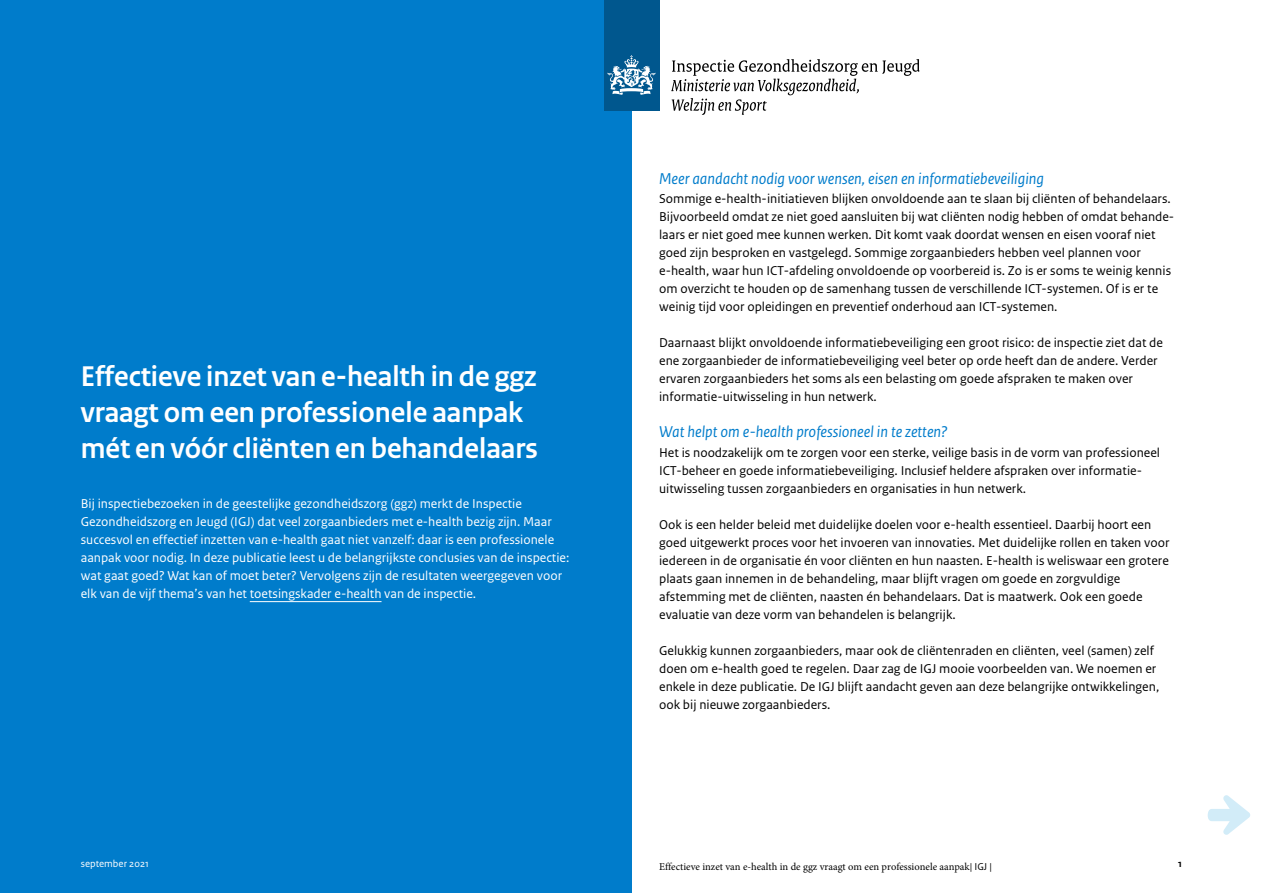
<style>
.page{position:relative;width:1263px;height:893px;background:#fff}
.page>*{position:absolute;margin:0;border:0;box-sizing:border-box;transform-origin:0 0}
.H1_Titel{font:700 30px/36px "Rijksoverheid Sans Heading";color:#fff}
.P_Broodtekst-sans{font:italic 16.5px "Rijksoverheid Sans Text";color:#007ccb}
.P_Broodtekst-sans-2{font:13.5px/18px "Rijksoverheid Sans Text";color:#000}
.A_Intro{font:13.5px/18px "Rijksoverheid Sans Text";color:#fff}
.P_Broodtekst-sans-3{font:10.5px "Minion Pro";color:#000}
.t1{font:10.5px "Rijksoverheid Sans Text";color:#fff}
.t2{font:700 10.5px "Rijksoverheid Sans Text";color:#000}
.s1{font-family:"Rijksoverheid Sans Text"}
</style>
<div class="page">
<div style="left:0;top:0;width:631px;height:893px;background:#007ccb"></div>
<div style="left:604px;top:0;width:55px;height:111px;background:#00578e"></div>
<svg style="left:607px;top:55px;width:48px;height:40px"></svg>
<svg style="left:671px;top:59px;width:249px;height:56px"></svg>
<hr style="left:250px;top:601px;width:131px;height:1px;background:#fff">
<svg style="left:1208px;top:795px;width:42px;height:40px"></svg>
<h1 class="H1_Titel" style="left:81px;top:359px;width:458px">Effectieve inzet van e-health in de ggz vraagt om een professionele aanpak mét en vóór cliënten en behandelaars</h1>
<p class="A_Intro" style="left:81px;top:495px;width:490px">Bij inspectiebezoeken in de geestelijke gezondheidszorg (ggz) merkt de Inspectie Gezondheidszorg en Jeugd (IGJ) dat veel zorgaanbieders met e-health bezig zijn. Maar succesvol en effectief inzetten van e-health gaat niet vanzelf: daar is een professionele aanpak voor nodig. In deze publicatie leest u de belangrijkste conclusies van de inspectie: wat gaat goed? Wat kan of moet beter? Vervolgens zijn de resultaten weergegeven voor elk van de vijf thema’s van het toetsingskader e-health van de inspectie.</p>
<p class="t1" style="left:81px;top:858px;width:70px">september 2021</p>
<p class="P_Broodtekst-sans" style="left:659px;top:169px;width:386px">Meer aandacht nodig voor wensen, eisen en informatiebeveiliging</p>
<p class="P_Broodtekst-sans-2" style="left:659px;top:190px;width:517px">Sommige e-health-initiatieven blijken onvoldoende aan te slaan bij cliënten of behandelaars.<br>Bijvoorbeeld omdat ze niet goed aansluiten bij wat cliënten nodig hebben of omdat behande&shy;laars er niet goed mee kunnen werken. Dit komt vaak doordat wensen en eisen vooraf niet goed zijn besproken en vastgelegd. Sommige zorgaanbieders hebben veel plannen voor e-health, waar hun ICT-afdeling onvoldoende op voorbereid is. Zo is er soms te weinig kennis om overzicht te houden op de samenhang tussen de verschillende ICT-systemen. Of is er te weinig tijd voor opleidingen en preventief onderhoud aan ICT-systemen.</p>
<p class="P_Broodtekst-sans-2" style="left:659px;top:334px;width:505px">Daarnaast blijkt onvoldoende informatiebeveiliging een groot risico: de inspectie ziet dat de ene zorgaanbieder de informatiebeveiliging veel beter op orde heeft dan de andere. Verder ervaren zorgaanbieders het soms als een belasting om goede afspraken te maken over informatie-uitwisseling in hun netwerk.</p>
<p class="P_Broodtekst-sans" style="left:659px;top:423px;width:290px">Wat helpt om e-health professioneel in te zetten?</p>
<p class="P_Broodtekst-sans-2" style="left:659px;top:443px;width:502px">Het is noodzakelijk om te zorgen voor een sterke, veilige basis in de vorm van professioneel<br>ICT-beheer en goede informatiebeveiliging. Inclusief heldere afspraken over informatie&shy;uitwisseling tussen zorgaanbieders en organisaties in hun netwerk.</p>
<p class="P_Broodtekst-sans-2" style="left:659px;top:515px;width:512px">Ook is een helder beleid met duidelijke doelen voor e-health essentieel. Daarbij hoort een goed uitgewerkt proces voor het invoeren van innovaties. Met duidelijke rollen en taken voor iedereen in de organisatie én voor cliënten en hun naasten. E-health is weliswaar een grotere plaats gaan innemen in de behandeling, maar blijft vragen om goede en zorgvuldige afstemming met de cliënten, naasten én behandelaars. Dat is maatwerk. Ook een goede evaluatie van deze vorm van behandelen is belangrijk.</p>
<p class="P_Broodtekst-sans-2" style="left:659px;top:641px;width:502px">Gelukkig kunnen zorgaanbieders, maar ook de cliëntenraden en cliënten, veel (samen) zelf doen om e-health goed te regelen. Daar zag de IGJ mooie voorbeelden van. We noemen er enkele in deze publicatie. De IGJ blijft aandacht geven aan deze belangrijke ontwikkelingen, ook bij nieuwe zorgaanbieders.</p>
<p class="P_Broodtekst-sans-3" style="left:659px;top:860px;width:334px">Effectieve inzet van e-health in de ggz vraagt om een professionele aanpak<span class="s1">| IGJ |</span></p>
<p class="t2" style="left:1178px;top:858px;width:5px">1</p>
</div>
